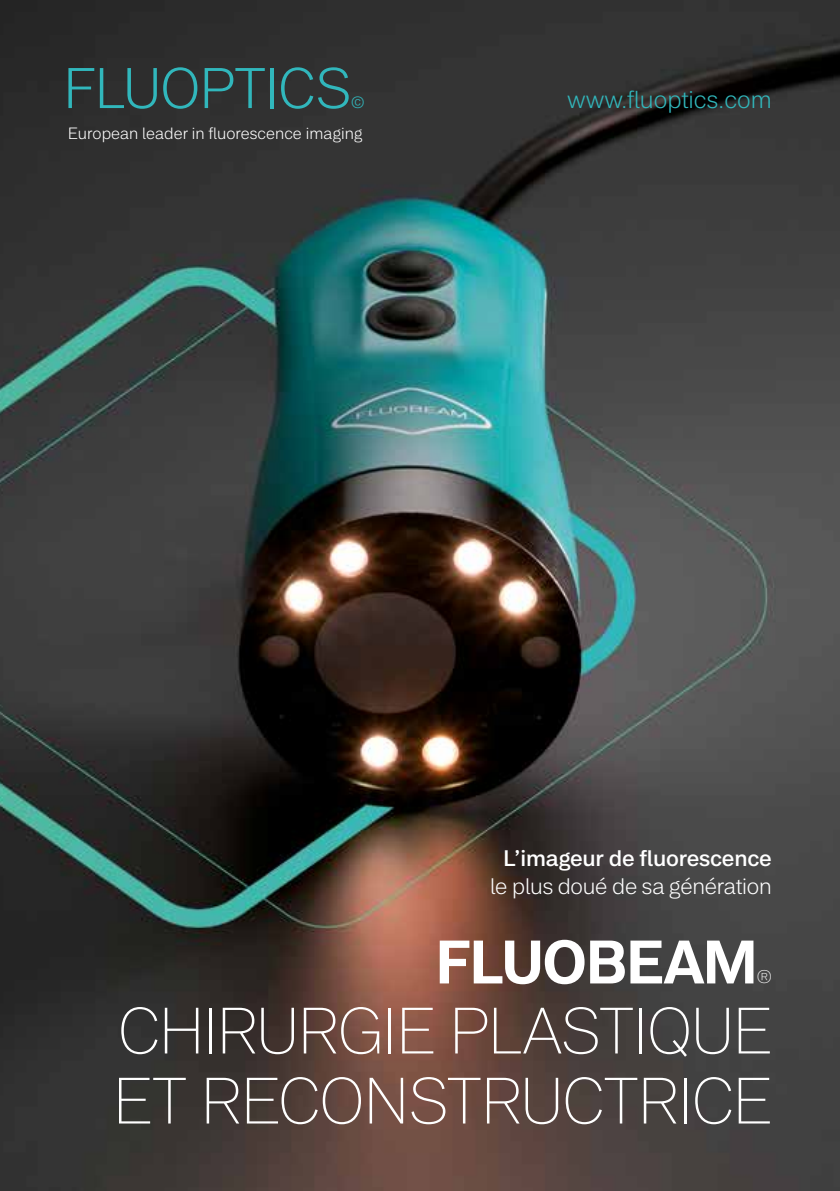
<style>
.page{position:relative;width:840px;height:1191px;background:#fff}
.page>*{position:absolute;margin:0;border:0;box-sizing:border-box;transform-origin:0 0}
.t1{font:200 64px/70px "Peter";color:#fff}
.t2{font:700 60px "Peter";letter-spacing:-.015em;color:#fff}
.t3{font:300 56px "Peter";color:#31b7bc}
.t4{font:300 24px "Peter";color:#31b7bc}
.t5{font:300 22px "Peter";letter-spacing:-.01em;color:#fff}
.t6{font:500 22px "Peter";letter-spacing:-.01em;color:#fff}
.t7{font:200 18px "Peter";color:#fff}
.t8{font:300 16px "Peter";letter-spacing:.005em;color:#fff}
.t9{font:300 16px "Peter";color:#31b7bc}
</style>
<div class="page">
<img style="left:0;top:0;width:839px;height:1191px">
<h3 class="t3" style="left:64px;top:65px;width:288px">FLUOPTICS</h3>
<p class="t9" style="left:351px;top:96px;width:15px">©</p>
<h3 class="t4" style="left:567px;top:89px;width:205px">www.fluoptics.com</h3>
<p class="t8" style="left:68px;top:126px;width:295px">European leader in fluorescence imaging</p>
<h3 class="t6" style="left:503px;top:849px;width:270px">L’imageur de fluorescence</h3>
<h3 class="t5" style="left:490px;top:877px;width:283px">le plus doué de sa génération</h3>
<h2 class="t2" style="left:435px;top:936px;width:323px">FLUOBEAM</h2>
<p class="t7" style="left:756px;top:970px;width:17px">®</p>
<h1 class="t1" style="left:113px;top:1001px;width:659px">CHIRURGIE PLASTIQUE<br>ET RECONSTRUCTRICE</h1>
</div>
